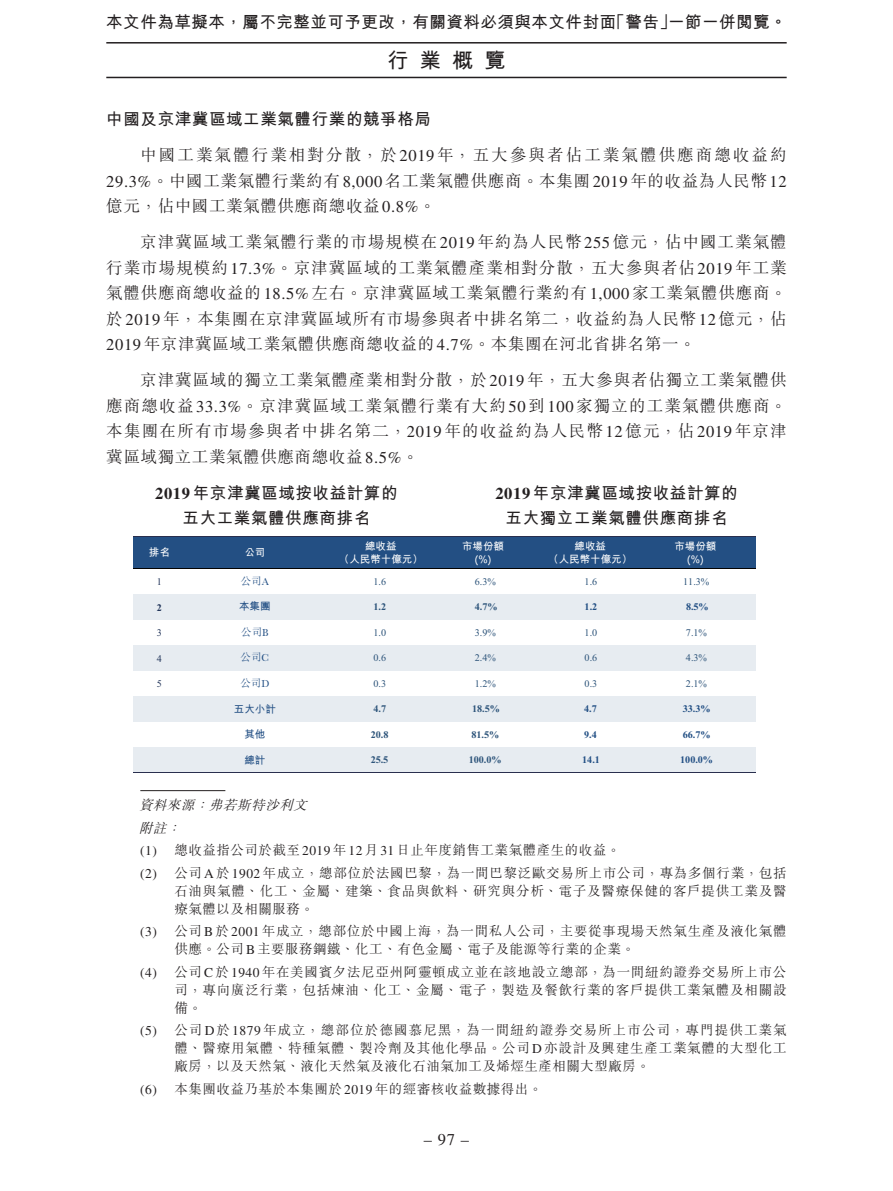
<style>
.page{position:relative;width:893px;height:1191px;background:#fff}
.page>*{position:absolute;margin:0;border:0;box-sizing:border-box;transform-origin:0 0}
.t1{font:700 21px "M Hei HK";color:#231f20}
._1__內文{font:300 16.5px/25.5px "M Sung HK";letter-spacing:.04em;color:#231f20;text-align:justify}
._1__內文-2{font:700 16.5px "M Hei HK";letter-spacing:.035em;color:#231f20}
.t2{font:16.5px "Times LT Std";color:#231f20}
._2__附註內文{font:300 13.5px/18px "M Sung HK";letter-spacing:.05em;color:#231f20;text-align:justify}
._2__附註內文-2{font:italic 300 13.5px "M Sung HK";color:#231f20}
.t3{font:10.5px/12.6px "M Hei HK Bold E Ten B5 H";color:#fff;text-align:center}
.t4{font:10.5px "M Sung HK Light E Ten B5 H";color:#224f84}
.t5{font:10.5px "M Hei HK Bold E Ten B5 H";color:#224f84}
.t6{font:10.2px "Times New Roman";color:#2d547a}
.t7{font:700 10.2px "Times New Roman";letter-spacing:-.005em;color:#2d547a}
.t8{font:700 10.2px "Times New Roman";color:#224f84}
.t9{font:10.2px "Times New Roman";color:#23365b}
.t10{font:10.2px "M Hei HK Bold E Ten B5 H";color:#fff}
.t11{font:700 10.2px "Times New Roman";color:#23365b}
.s1{font-family:"Times LT Std";font-weight:400}
.s2{font-family:"Times LT Std"}
</style>
<div class="page">
<hr style="left:106px;top:42px;width:681px;height:2px;background:#231f20">
<hr style="left:106px;top:77px;width:681px;height:1px;background:#231f20">
<div style="left:133px;top:536px;width:623px;height:32px;background:#234f83"></div>
<div style="left:133px;top:594px;width:53px;height:25px;background:#e7ecf1"></div>
<div style="left:186px;top:594px;width:463px;height:25px;background:#e7ecf1"></div>
<div style="left:649px;top:594px;width:107px;height:25px;background:#e7ecf1"></div>
<div style="left:133px;top:645px;width:53px;height:25px;background:#e7ecf1"></div>
<div style="left:186px;top:645px;width:463px;height:25px;background:#e7ecf1"></div>
<div style="left:649px;top:645px;width:107px;height:25px;background:#e7ecf1"></div>
<div style="left:133px;top:696px;width:53px;height:25px;background:#e7ecf1"></div>
<div style="left:186px;top:696px;width:463px;height:25px;background:#e7ecf1"></div>
<div style="left:649px;top:696px;width:107px;height:25px;background:#e7ecf1"></div>
<div style="left:133px;top:747px;width:623px;height:26px;background:#e7ecf1"></div>
<hr style="left:133px;top:568px;width:623px;height:1px;background:#030303">
<hr style="left:133px;top:536px;width:623px;height:1px;background:#292f4e">
<hr style="left:133px;top:772px;width:623px;height:1px;background:#292f4e">
<hr style="left:140px;top:790px;width:85px;height:1px;background:#231f20">
<p class="_1__內文-2" style="left:106px;top:9px;width:682px">本文件為草擬本，屬不完整並可予更改，有關資料必須與本文件封面「警告」一節一併閱覽。</p>
<h1 class="t1" style="left:388px;top:45px;width:119px">行業概覽</h1>
<p class="_1__內文-2" style="left:106px;top:107px;width:326px">中國及京津冀區域工業氣體行業的競爭格局</p>
<p class="_1__內文" style="left:106px;top:141px;width:682px;text-indent:34px">中國工業氣體行業相對分散，於<span class="s1">2019</span>年，五大參與者佔工業氣體供應商總收益約<span class="s1">29.3%</span>。中國工業氣體行業約有<span class="s1">8,000</span>名工業氣體供應商。本集團<span class="s1">2019</span>年的收益為人民幣<span class="s1">12</span>億元，佔中國工業氣體供應商總收益<span class="s1">0.8%</span>。</p>
<p class="_1__內文" style="left:106px;top:228px;width:682px;text-indent:34px">京津冀區域工業氣體行業的市場規模在<span class="s1">2019</span>年約為人民幣<span class="s1">255</span>億元，佔中國工業氣體行業市場規模約<span class="s1">17.3%</span>。京津冀區域的工業氣體產業相對分散，五大參與者佔<span class="s1">2019</span>年工業氣體供應商總收益的<span class="s1">18.5%</span>左右。京津冀區域工業氣體行業約有 <span class="s1">1,000</span>家工業氣體供應商。於<span class="s1">2019</span>年，本集團在京津冀區域所有市場參與者中排名第二，收益約為人民幣<span class="s1">12</span>億元，佔<span class="s1">2019</span>年京津冀區域工業氣體供應商總收益的<span class="s1">4.7%</span>。本集團在河北省排名第一。</p>
<p class="_1__內文" style="left:106px;top:366px;width:682px;text-indent:34px">京津冀區域的獨立工業氣體產業相對分散，於<span class="s1">2019</span>年，五大參與者佔獨立工業氣體供應商總收益<span class="s1">33.3%</span>。京津冀區域工業氣體行業有大約<span class="s1">50</span>到<span class="s1">100</span>家獨立的工業氣體供應商。本集團在所有市場參與者中排名第二，<span class="s1">2019</span>年的收益約為人民幣<span class="s1">12</span>億元，佔<span class="s1">2019</span>年京津冀區域獨立工業氣體供應商總收益<span class="s1">8.5%</span>。</p>
<p class="_1__內文-2" style="left:155px;top:481px;width:244px"><span class="s2">2019</span>年京津冀區域按收益計算的</p>
<p class="_1__內文-2" style="left:183px;top:506px;width:189px">五大工業氣體供應商排名</p>
<p class="_1__內文-2" style="left:495px;top:481px;width:244px"><span class="s2">2019</span>年京津冀區域按收益計算的</p>
<p class="_1__內文-2" style="left:506px;top:506px;width:223px">五大獨立工業氣體供應商排名</p>
<p class="t3" style="left:149px;top:545px;width:22px">排名</p>
<p class="t10" style="left:245px;top:545px;width:22px">公司</p>
<p class="t3" style="left:339px;top:539px;width:85px">總收益<br>（人民幣十億元）</p>
<p class="t3" style="left:462px;top:539px;width:43px">市場份額(%)</p>
<p class="t3" style="left:548px;top:539px;width:85px">總收益<br>（人民幣十億元）</p>
<p class="t3" style="left:674px;top:539px;width:43px">市場份額(%)</p>
<p class="t4" style="left:241px;top:573px;width:30px">公司A</p>
<p class="t5" style="left:239px;top:599px;width:33px">本集團</p>
<p class="t4" style="left:241px;top:624px;width:29px">公司B</p>
<p class="t4" style="left:241px;top:650px;width:30px">公司C</p>
<p class="t4" style="left:240px;top:675px;width:30px">公司D</p>
<p class="t5" style="left:234px;top:701px;width:43px">五大小計</p>
<p class="t5" style="left:244px;top:727px;width:22px">其他</p>
<p class="t5" style="left:244px;top:752px;width:22px">總計</p>
<p class="_2__附註內文-2" style="left:139px;top:795px;width:174px">資料來源：弗若斯特沙利文</p>
<p class="_2__附註內文-2" style="left:139px;top:818px;width:48px">附註：</p>
<p class="_2__附註內文" style="left:140px;top:840px;width:481px"><span class="s1">(1)</span> 總收益指公司於截至<span class="s1">2019</span>年<span class="s1">12</span>月<span class="s1">31</span>日止年度銷售工業氣體產生的收益。</p>
<p class="_2__附註內文" style="left:174px;top:862px;width:614px;text-indent:-34px"><span class="s1">(2)</span> 公司<span class="s1">A</span>於<span class="s1">1902</span>年成立，總部位於法國巴黎，為一間巴黎泛歐交易所上市公司，專為多個行業，包括石油與氣體、化工、金屬、建築、食品與飲料、研究與分析、電子及醫療保健的客戶提供工業及醫療氣體以及相關服務。</p>
<p class="_2__附註內文" style="left:174px;top:921px;width:614px;text-indent:-34px"><span class="s1">(3)</span> 公司<span class="s1">B</span>於<span class="s1">2001</span>年成立，總部位於中國上海，為一間私人公司，主要從事現場天然氣生產及液化氣體供應。公司<span class="s1">B</span>主要服務鋼鐵、化工、有色金屬、電子及能源等行業的企業。</p>
<p class="_2__附註內文" style="left:174px;top:961px;width:614px;text-indent:-34px"><span class="s1">(4)</span> 公司<span class="s1">C</span>於<span class="s1">1940</span>年在美國賓夕法尼亞州阿靈頓成立並在該地設立總部，為一間紐約證券交易所上市公司，專向廣泛行業，包括煉油、化工、金屬、電子，製造及餐飲行業的客戶提供工業氣體及相關設備。</p>
<p class="_2__附註內文" style="left:174px;top:1020px;width:614px;text-indent:-34px"><span class="s1">(5)</span> 公司<span class="s1">D</span>於<span class="s1">1879</span>年成立，總部位於德國慕尼黑，為一間紐約證券交易所上市公司，專門提供工業氣體、醫療用氣體、特種氣體、製冷劑及其他化學品。公司<span class="s1">D</span>亦設計及興建生產工業氣體的大型化工廠房，以及天然氣、液化天然氣及液化石油氣加工及烯烴生產相關大型廠房。</p>
<p class="_2__附註內文" style="left:140px;top:1078px;width:404px"><span class="s1">(6)</span> 本集團收益乃基於本集團於<span class="s1">2019</span>年的經審核收益數據得出。</p>
<p class="t9" style="left:157px;top:575px;width:7px">1</p>
<p class="t6" style="left:374px;top:574px;width:14px">1.6</p>
<p class="t6" style="left:475px;top:574px;width:23px">6.3%</p>
<p class="t6" style="left:585px;top:574px;width:14px">1.6</p>
<p class="t6" style="left:683px;top:574px;width:28px">11.3%</p>
<p class="t11" style="left:157px;top:600px;width:7px">2</p>
<p class="t7" style="left:374px;top:600px;width:14px">1.2</p>
<p class="t7" style="left:475px;top:600px;width:24px">4.7%</p>
<p class="t8" style="left:585px;top:600px;width:14px">1.2</p>
<p class="t8" style="left:686px;top:600px;width:24px">8.5%</p>
<p class="t9" style="left:157px;top:626px;width:7px">3</p>
<p class="t6" style="left:374px;top:625px;width:14px">1.0</p>
<p class="t6" style="left:475px;top:625px;width:23px">3.9%</p>
<p class="t6" style="left:585px;top:625px;width:14px">1.0</p>
<p class="t6" style="left:686px;top:625px;width:23px">7.1%</p>
<p class="t9" style="left:157px;top:651px;width:7px">4</p>
<p class="t6" style="left:374px;top:651px;width:14px">0.6</p>
<p class="t6" style="left:475px;top:651px;width:23px">2.4%</p>
<p class="t6" style="left:585px;top:651px;width:14px">0.6</p>
<p class="t6" style="left:686px;top:651px;width:23px">4.3%</p>
<p class="t9" style="left:157px;top:677px;width:7px">5</p>
<p class="t6" style="left:374px;top:676px;width:14px">0.3</p>
<p class="t6" style="left:475px;top:676px;width:23px">1.2%</p>
<p class="t6" style="left:585px;top:676px;width:14px">0.3</p>
<p class="t6" style="left:686px;top:676px;width:23px">2.1%</p>
<p class="t7" style="left:374px;top:702px;width:14px">4.7</p>
<p class="t7" style="left:472px;top:702px;width:29px">18.5%</p>
<p class="t8" style="left:584px;top:702px;width:14px">4.7</p>
<p class="t8" style="left:683px;top:702px;width:29px">33.3%</p>
<p class="t7" style="left:371px;top:727px;width:19px">20.8</p>
<p class="t7" style="left:471px;top:727px;width:29px">81.5%</p>
<p class="t8" style="left:584px;top:727px;width:14px">9.4</p>
<p class="t8" style="left:683px;top:727px;width:29px">66.7%</p>
<p class="t7" style="left:371px;top:753px;width:19px">25.5</p>
<p class="t7" style="left:469px;top:753px;width:34px">100.0%</p>
<p class="t8" style="left:582px;top:753px;width:19px">14.1</p>
<p class="t8" style="left:680px;top:753px;width:34px">100.0%</p>
<p class="t2" style="left:424px;top:1129px;width:47px">– 97 –</p>
</div>
